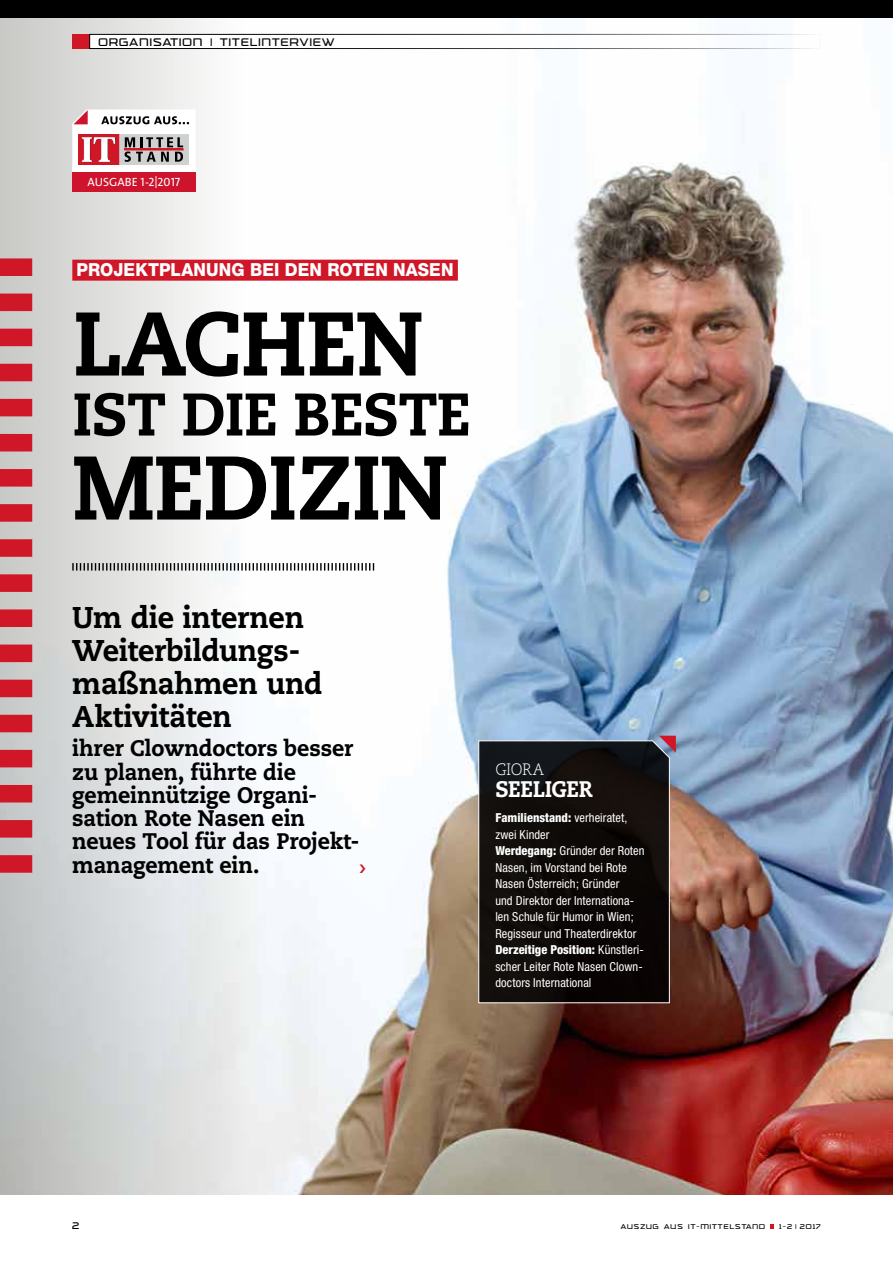
<style>
.page{position:relative;width:893px;height:1263px;background:#fff}
.page>*{position:absolute;margin:0;border:0;box-sizing:border-box;transform-origin:0 0}
.t1{font:90px "Caecilia Heavy SC";letter-spacing:-.01em;color:#000;scale:.95 1}
.t2{font:60px "Caecilia Heavy SC";letter-spacing:-.01em;color:#000;scale:.95 1}
.t3{font:800 30px/33px "Caecilia";letter-spacing:-.01em;color:#000;scale:.95 1}
.t4{font:800 22.5px/23.2px "Caecilia";letter-spacing:-.01em;color:#000;scale:.95 1}
.t5{font:800 22.5px "Caecilia";letter-spacing:-.015em;color:#fff;scale:.94 1}
.t6{font:800 18px "Helvetica Neue";letter-spacing:.005em;color:#fff;scale:.94 1}
.t7{font:300 16.5px "Caecilia";letter-spacing:-.025em;color:#fff;scale:.94 1}
.t8{font:condensed 12.3px/16.5px "Helvetica Neue";letter-spacing:.01em;color:#fff}
.t9{font:12px "Trade Marker Light Alt";letter-spacing:.1em;color:#000}
.t10{font:12px "The Sans Caps";letter-spacing:.005em;color:#fff}
.t11{font:10.5px "Trade Marker Light Alt";color:#000}
.t12{font:7.5px "Trade Marker Light Alt";letter-spacing:.14em;color:#000}
.s1{font-weight:800}
</style>
<div class="page">
<svg style="left:770px;top:1224px;width:4px;height:5px"></svg>
<img style="left:246px;top:17px;width:647px;height:1178px">
<svg style="left:0;top:17px;width:246px;height:1178px"></svg>
<div style="left:72px;top:34px;width:17px;height:15px;background:#cf1728"></div>
<div style="left:90px;top:34px;width:730px;height:15px;background:#fff"></div>
<div style="left:89px;top:34px;width:732px;height:15px;border:1px solid #000"></div>
<div style="left:0;top:0;width:893px;height:17px;background:#000"></div>
<svg style="left:478px;top:740px;width:192px;height:263px"></svg>
<svg style="left:659px;top:736px;width:17px;height:17px"></svg>
<svg style="left:0;top:258px;width:32px;height:615px"></svg>
<div style="left:72px;top:260px;width:386px;height:21px;background:#cf1728"></div>
<svg style="left:72px;top:563px;width:302px;height:8px"></svg>
<svg style="left:72px;top:109px;width:124px;height:63px"></svg>
<div style="left:72px;top:172px;width:124px;height:19px;background:#ce132c"></div>
<svg style="left:360px;top:864px;width:5px;height:9px"></svg>
<p class="t9" style="left:99px;top:35px;width:237px">ORGANISATION | TITELINTERVIEW</p>
<p class="t10" style="left:87px;top:172px;width:94px">AUSGABE 1-2|2017</p>
<h3 class="t6" style="left:77px;top:259px;width:403px">PROJEKTPLANUNG BEI DEN ROTEN NASEN</h3>
<h1 class="t1" style="left:72px;top:288px;width:372px">LACHEN</h1>
<h2 class="t2" style="left:72px;top:377px;width:421px">IST DIE BESTE</h2>
<h1 class="t1" style="left:72px;top:432px;width:398px">MEDIZIN</h1>
<h3 class="t3" style="left:72px;top:601px;width:265px">Um die internen<br>Weiterbildungs&shy;maßnahmen und<br>Aktivitäten</h3>
<h3 class="t4" style="left:72px;top:737px;width:304px">ihrer Clowndoctors besser zu planen, führte die gemeinnützige Organi&shy;sation Rote Nasen ein neues Tool für das Projekt&shy;management ein.</h3>
<h3 class="t7" style="left:495px;top:760px;width:53px">GIORA</h3>
<h3 class="t5" style="left:495px;top:775px;width:105px">SEELIGER</h3>
<p class="t8" style="left:495px;top:809px;width:151px"><span class="s1">Familienstand:</span> verheiratet, zwei Kinder<br><span class="s1">Werdegang:</span> Gründer der Roten<br>Nasen, im Vorstand bei Rote<br>Nasen Österreich; Gründer<br>und Direktor der Internationa&shy;len Schule für Humor in Wien;<br>Regisseur und Theaterdirektor<br><span class="s1">Derzeitige Position:</span> Künstleri&shy;scher Leiter Rote Nasen Clown&shy;doctors International</p>
<p class="t11" style="left:72px;top:1219px;width:9px">2</p>
<p class="t12" style="left:621px;top:1222px;width:146px">AUSZUG AUS IT-MITTELSTAND</p>
<p class="t12" style="left:779px;top:1222px;width:43px">1-2 | 2017</p>
</div>
